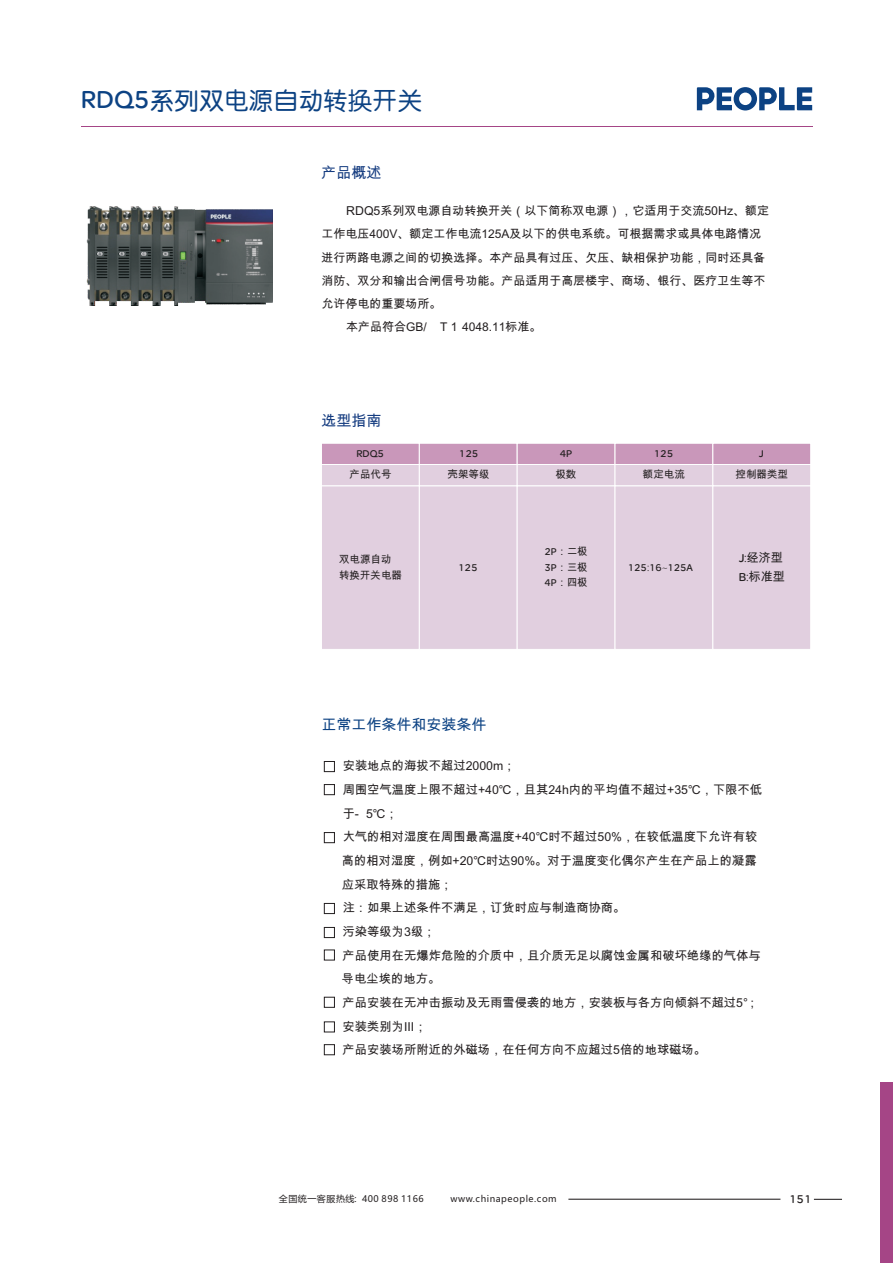
<style>
.page{position:relative;width:893px;height:1263px;background:#fff}
.page>*{position:absolute;margin:0;border:0;box-sizing:border-box;transform-origin:0 0}
.t1{font:24.75px "H Ye 3 gj";color:#0c4283}
.t2{font:15px "Arial Unicode MS";color:#0c4283}
.t3{font:15px "Arial Unicode MS";color:#153c80}
.t4{font:12.3px/23.7px "Arial Unicode MS";color:#231f20}
.t5{font:12px "Arial Unicode MS";color:#231f20}
.t6{font:12px "SE Optimist";color:#231f20}
.t7{font:10.5px/15.8px "Arial Unicode MS";color:#231f20}
.t8{font:10.5px "SE Optimist";color:#231f20}
.t9{font:9px "Microsoft Ya Hei";letter-spacing:.06em;color:#231f20}
.s1{font-family:"SE Optimist";font-size:26.25px}
.s2{font-size:12.3px}
.s3{font-family:"SE Optimist"}
.s4{font-family:"Adobe Fangsong Std"}
</style>
<div class="page">
<img style="left:86px;top:206px;width:187px;height:99px">
<svg style="left:322px;top:443px;width:489px;height:206px;background:#dfcadc"></svg>
<hr style="left:81px;top:126px;width:731px;height:1px;background:#a54586">
<div style="left:324px;top:761px;width:11px;height:11px;border:1px solid #231f20"></div>
<div style="left:324px;top:784px;width:11px;height:11px;border:1px solid #231f20"></div>
<div style="left:324px;top:832px;width:11px;height:11px;border:1px solid #231f20"></div>
<div style="left:324px;top:903px;width:11px;height:11px;border:1px solid #231f20"></div>
<div style="left:324px;top:927px;width:11px;height:11px;border:1px solid #231f20"></div>
<div style="left:324px;top:950px;width:11px;height:10px;border:1px solid #231f20"></div>
<div style="left:324px;top:997px;width:11px;height:10px;border:1px solid #231f20"></div>
<div style="left:324px;top:1022px;width:11px;height:10px;border:1px solid #231f20"></div>
<div style="left:324px;top:1044px;width:11px;height:11px;border:1px solid #231f20"></div>
<svg style="left:163px;top:252px;width:5px;height:4px"></svg>
<svg style="left:141px;top:252px;width:6px;height:4px"></svg>
<svg style="left:119px;top:252px;width:6px;height:4px"></svg>
<svg style="left:97px;top:252px;width:6px;height:4px"></svg>
<hr style="left:568px;top:1199px;width:212px;height:1px;background:#231f20">
<svg style="left:814px;top:1199px;width:28px;height:1px"></svg>
<div style="left:880px;top:1082px;width:13px;height:181px;background:#a54586"></div>
<svg style="left:697px;top:87px;width:115px;height:23px"></svg>
<h1 class="t1" style="left:81px;top:88px;width:343px"><span class="s1">RDQ5</span>系列双电源自动转换开关</h1>
<p class="t3" style="left:321px;top:167px;width:61px">产品概述</p>
<p class="t5" style="left:346px;top:206px;width:424px"><span class="s2">RDQ5</span>系列双电源自动转换开关（以下简称双电源），它适用于交流<span class="s2">50Hz</span>、额定</p>
<p class="t5" style="left:321px;top:230px;width:442px">工作电压400V、额定工作电流125A及以下的供电系统。可根据需求或具体电路情况</p>
<p class="t5" style="left:321px;top:253px;width:445px">进行两路电源之间的切换选择。本产品具有过压、欠压、缺相保护功能，同时还具备</p>
<p class="t5" style="left:321px;top:276px;width:445px">消防、双分和输出合闸信号功能。产品适用于高层楼宇、商场、银行、医疗卫生等不</p>
<p class="t5" style="left:321px;top:299px;width:121px">允许停电的重要场所。</p>
<p class="t5" style="left:346px;top:322px;width:197px">本产品符合GB/ T 1 4048.11标准。</p>
<p class="t3" style="left:321px;top:415px;width:61px">选型指南</p>
<p class="t8" style="left:356px;top:448px;width:29px">RDQ5</p>
<p class="t7" style="left:350px;top:468px;width:43px">产品代号</p>
<p class="t7" style="left:339px;top:552px;width:64px">双电源自动转换开关电器</p>
<p class="t8" style="left:459px;top:448px;width:21px">125</p>
<p class="t7" style="left:448px;top:468px;width:43px">壳架等级</p>
<p class="t8" style="left:458px;top:561px;width:21px">125</p>
<p class="t2" style="left:321px;top:719px;width:166px">正常工作条件和安装条件</p>
<p class="t8" style="left:560px;top:448px;width:14px">4P</p>
<p class="t7" style="left:555px;top:468px;width:22px">极数</p>
<p class="t7" style="left:545px;top:544px;width:44px;text-align:justify"><span class="s3">2P</span>：二极<span class="s3">3P</span>：三极<span class="s3">4P</span>：四极</p>
<p class="t8" style="left:654px;top:448px;width:21px">125</p>
<p class="t7" style="left:643px;top:468px;width:43px">额定电流</p>
<p class="t8" style="left:628px;top:562px;width:67px">125<span class="s4">:</span>16<span class="s4">~</span>125A</p>
<p class="t8" style="left:759px;top:448px;width:6px">J</p>
<p class="t7" style="left:736px;top:468px;width:54px">控制器类型</p>
<p class="t4" style="left:739px;top:550px;width:48px;line-height:18.5px"><span class="s3">J</span><span class="s4">:</span>经济型<br><span class="s3">B</span><span class="s4">:</span>标准型</p>
<p class="t4" style="left:342px;top:755px;width:422px">安装地点的海拔不超过2000m；<br>周围空气温度上限不超过+40℃，且其24h内的平均值不超过+35℃，下限不低于- 5℃；<br>大气的相对湿度在周围最高温度+40℃时不超过50%，在较低温度下允许有较高的相对湿度，例如+20℃时达90%。对于温度变化偶尔产生在产品上的凝露应采取特殊的措施；<br>注：如果上述条件不满足，订货时应与制造商协商。<br>污染等级为3级；</p>
<p class="t4" style="left:342px;top:944px;width:420px">产品使用在无爆炸危险的介质中，且介质无足以腐蚀金属和破坏绝缘的气体与导电尘埃的地方。</p>
<p class="t4" style="left:343px;top:992px;width:417px">产品安装在无冲击振动及无雨雪侵袭的地方，安装板与各方向倾斜不超过5°；</p>
<p class="t4" style="left:343px;top:1015px;width:86px">安装类别为III；</p>
<p class="t4" style="left:343px;top:1039px;width:365px">产品安装场所附近的外磁场，在任何方向不应超过5倍的地球磁场。</p>
<p class="t9" style="left:279px;top:1194px;width:147px">全国统一客服热线: 400 898 1166</p>
<p class="t9" style="left:450px;top:1194px;width:108px">www.chinapeople.com</p>
<p class="t6" style="left:789px;top:1192px;width:24px">151</p>
</div>
